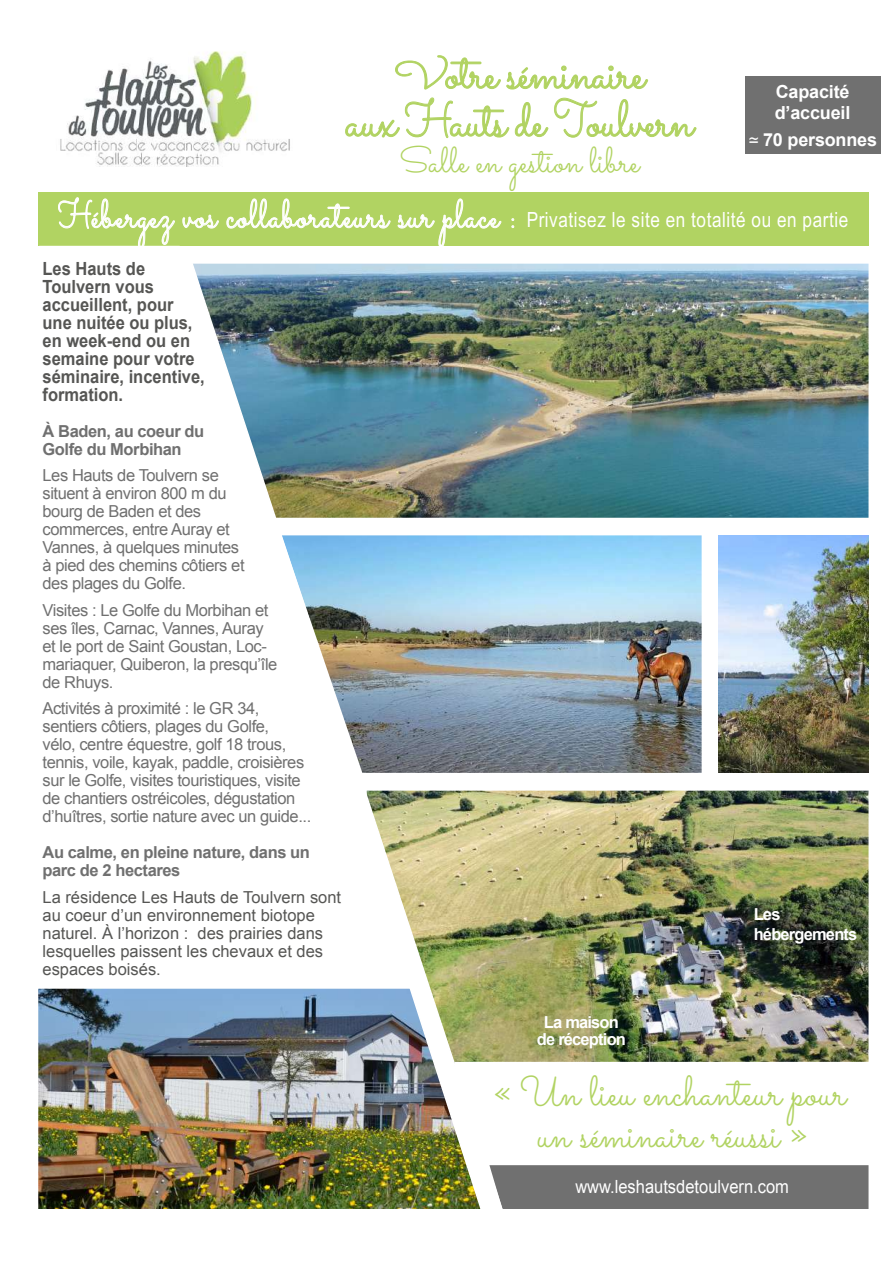
<style>
.page{position:relative;width:893px;height:1263px;background:#fff}
.page>*{position:absolute;margin:0;border:0;box-sizing:border-box;transform-origin:0 0}
.t1{font:51px/48px "Sacramento";letter-spacing:-.025em;color:#b1d362;text-align:center}
.t2{font:42px/42px "Sacramento";color:#b1d362;text-align:center}
.t3{font:36px "Sacramento";color:#b1d362}
.t4{font:21px "Arial Narrow";letter-spacing:.025em;color:#fff}
.t5{font:700 18.15px/18px "Arial";color:#565654;scale:.91 1}
.t6{font:18.15px "Arial";color:#fff;scale:.91 1}
.t7{font:700 18px/21px "Arial";letter-spacing:-.01em;color:#fff}
.t8{font:16.5px/18px "Arial";letter-spacing:-.025em;color:#707070}
.t9{font:16.5px/18px "Arial";color:#565654}
.t10{font:700 16.5px/18px "Arial";letter-spacing:-.025em;color:#707070}
.t11{font:700 16.5px/19.8px "Arial";letter-spacing:-.05em;color:#fff}
.s1{font-size:38.25px}
.s2{font-family:"Sacramento";font-size:39.6px}
.s3{font-family:"Sacramento";font-size:36px}
.s4{font-family:"DejaVu Sans";font-weight:400}
</style>
<div class="page">
<svg style="left:395px;top:55px;width:253px;height:35px"></svg>
<svg style="left:345px;top:97px;width:352px;height:41px"></svg>
<img style="left:60px;top:51px;width:230px;height:116px">
<div style="left:38px;top:192px;width:830px;height:54px;background:#b1d362"></div>
<svg style="left:58px;top:197px;width:117px;height:49px"></svg>
<svg style="left:182px;top:214px;width:37px;height:15px"></svg>
<svg style="left:226px;top:198px;width:165px;height:31px"></svg>
<svg style="left:397px;top:198px;width:105px;height:48px"></svg>
<svg style="left:511px;top:218px;width:4px;height:10px"></svg>
<img style="left:38px;top:989px;width:133px;height:220px">
<div style="left:515px;top:1165px;width:354px;height:44px;background:#707070"></div>
<img style="left:515px;top:535px;width:187px;height:238px">
<img style="left:515px;top:264px;width:353px;height:254px">
<img style="left:515px;top:791px;width:353px;height:271px">
<div style="left:745px;top:77px;width:135px;height:77px;background:#707070"></div>
<img style="left:719px;top:535px;width:149px;height:238px">
<img style="left:171px;top:263px;width:344px;height:946px">
<h1 class="t1" style="left:345px;top:46px;width:350px"><span class="s1">V</span>otre séminaire<br>aux Hauts de Toulvern</h1>
<h3 class="t3" style="left:399px;top:138px;width:242px">Salle en gestion libre</h3>
<p class="t4" style="left:59px;top:208px;width:791px"><span class="s2">H</span><span class="s3">é</span><span class="s2">b</span><span class="s3">e</span><span class="s2">rg</span><span class="s3">e</span><span class="s2">z vos collaborateurs sur plac</span><span class="s3">e :</span> Privatisez le site en totalité ou en partie</p>
<p class="t7" style="left:775px;top:82px;width:77px">Capacité d’accueil</p>
<p class="t7" style="left:748px;top:130px;width:130px"><span class="s4">≃</span> 70 personnes</p>
<p class="t5" style="left:43px;top:260px;width:180px">Les Hauts de<br>Toulvern vous accueillent, pour une nuitée ou plus, en week-end ou en semaine pour votre séminaire, incentive, formation.</p>
<p class="t10" style="left:43px;top:422px;width:163px">À Baden, au coeur du<br>Golfe du Morbihan</p>
<p class="t8" style="left:43px;top:466px;width:204px">Les Hauts de Toulvern se situent à environ 800 m du bourg de Baden et des commerces, entre Auray et<br>Vannes, à quelques minutes à pied des chemins côtiers et des plages du Golfe.</p>
<p class="t8" style="left:43px;top:601px;width:236px">Visites : Le Golfe du Morbihan et ses îles, Carnac, Vannes, Auray et le port de Saint Goustan, Loc&shy;mariaquer, Quiberon, la presqu’île de Rhuys.</p>
<p class="t8" style="left:43px;top:699px;width:270px">Activités à proximité : le GR 34, sentiers côtiers, plages du Golfe,<br>vélo, centre équestre, golf 18 trous, tennis, voile, kayak, paddle, croisières sur le Golfe, visites touristiques, visite de chantiers ostréicoles, dégustation d’huîtres, sortie nature avec un guide...</p>
<p class="t10" style="left:43px;top:844px;width:269px">Au calme, en pleine nature, dans un parc de 2 hectares</p>
<p class="t9" style="left:43px;top:888px;width:300px">La résidence Les Hauts de Toulvern sont au coeur d’un environnement biotope naturel. À l’horizon : des prairies dans lesquelles paissent les chevaux et des espaces boisés.</p>
<p class="t11" style="left:537px;top:1015px;width:91px;line-height:16.5px;text-align:center">La maison de réception</p>
<p class="t11" style="left:754px;top:905px;width:105px">Les hébergements</p>
<h2 class="t2" style="left:492px;top:1070px;width:356px">« Un lieu enchanteur pour un séminaire réussi »</h2>
<p class="t6" style="left:575px;top:1175px;width:236px">www.leshautsdetoulvern.com</p>
</div>
